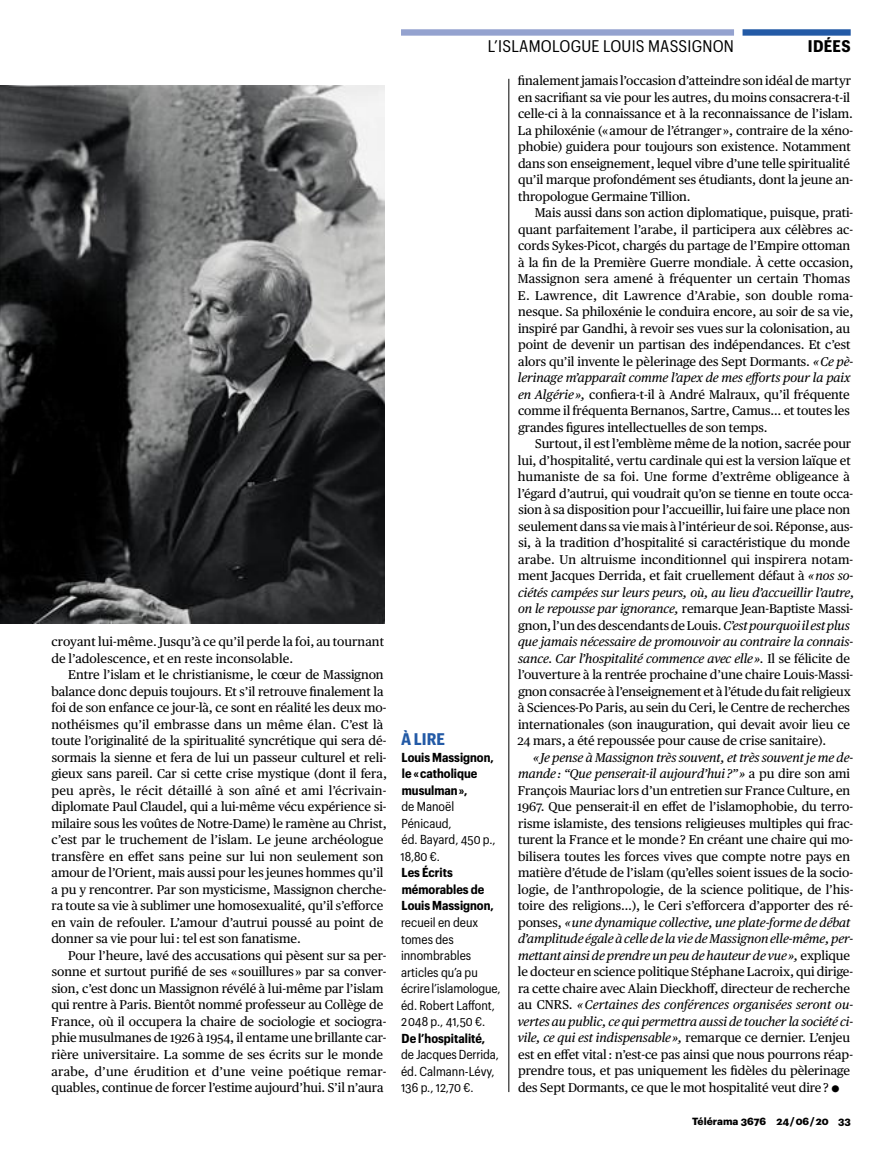
<style>
.page{position:relative;width:889px;height:1157px;background:#fff}
.page>*{position:absolute;margin:0;border:0;box-sizing:border-box;transform-origin:0 0}
.t1{font:16.5px "Graphik Compact";letter-spacing:.015em;color:#000}
.t2{font:700 16.5px "Graphik Compact";color:#000}
.t3{font:700 16.5px "Graphik Compact";color:#235aa6}
.t4{font:12.75px/16.5px "Publico Text";letter-spacing:-.005em;color:#000}
.t5{font:12.75px/16.5px "Graphik Compact";color:#000}
.t6{font:700 12.75px/16.5px "Graphik Compact";color:#000}
.t7{font:700 10.2px "Graphik OSF";color:#000}
.t8{font:700 10.2px "Graphik";color:#000}
.s1{font-style:italic}
.s2{font-family:"Telerama Pictos 2012 A";font-size:9px}
</style>
<div class="page">
<img style="left:0;top:85px;width:384px;height:538px">
<div style="left:401px;top:29px;width:333px;height:7px;background:#94a2cf"></div>
<div style="left:742px;top:29px;width:108px;height:7px;background:#235aa6"></div>
<hr style="left:508px;top:79px;width:1px;height:1013px;background:#000">
<p class="t4" style="left:51px;top:633px;width:334px">croyant lui-même. Jusqu’à ce qu’il perde la foi, au tournant de l’adolescence, et en reste inconsolable.</p>
<p class="t4" style="left:51px;top:666px;width:337px;text-indent:17px">Entre l’islam et le christianisme, le cœur de Massignon balance donc depuis toujours. Et s’il retrouve finalement la foi de son enfance ce jour-là, ce sont en réalité les deux mo&shy;nothéismes qu’il embrasse dans un même élan. C’est là toute l’originalité de la spiritualité syncrétique qui sera dé&shy;sormais la sienne et fera de lui un passeur culturel et reli&shy;gieux sans pareil. Car si cette crise mystique (dont il fera, peu après, le récit détaillé à son aîné et ami l’écrivain&shy;diplomate Paul Claudel, qui a lui-même vécu expérience si&shy;milaire sous les voûtes de Notre-Dame) le ramène au Christ, c’est par le truchement de l’islam. Le jeune archéologue transfère en effet sans peine sur lui non seulement son amour de l’Orient, mais aussi pour les jeunes hommes qu’il a pu y rencontrer. Par son mysticisme, Massignon cherche&shy;ra toute sa vie à sublimer une homosexualité, qu’il s’efforce en vain de refouler. L’amour d’autrui poussé au point de donner sa vie pour lui : tel est son fanatisme.</p>
<p class="t4" style="left:51px;top:946px;width:337px;text-indent:17px">Pour l’heure, lavé des accusations qui pèsent sur sa per&shy;sonne et surtout purifié de ses « souillures » par sa conver&shy;sion, c’est donc un Massignon révélé à lui-même par l’islam qui rentre à Paris. Bientôt nommé professeur au Collège de France, où il occupera la chaire de sociologie et sociogra&shy;phie musulmanes de 1926 à 1954, il entame une brillante car&shy;rière universitaire. La somme de ses écrits sur le monde arabe, d’une érudition et d’une veine poétique remar&shy;quables, continue de forcer l’estime aujourd’hui. S’il n’aura</p>
<p class="t1" style="left:488px;top:34px;width:248px">l’islamologue louis massignon</p>
<p class="t2" style="left:808px;top:34px;width:44px">idées</p>
<p class="t3" style="left:401px;top:727px;width:46px">À lire</p>
<p class="t6" style="left:402px;top:748px;width:94px">louis Massignon, le « catholique musulman »,</p>
<p class="t5" style="left:400px;top:797px;width:97px">de manoël<br>Pénicaud,<br>éd. Bayard, 450 p.,<br>18,80 €.</p>
<p class="t6" style="left:401px;top:863px;width:94px">les écrits mémorables de louis Massignon,</p>
<p class="t5" style="left:401px;top:913px;width:101px">recueil en deux tomes des innombrables articles qu’a pu écrire l’islamologue, éd. Robert laffont,<br>2 048 p., 41,50 €.</p>
<p class="t6" style="left:401px;top:1028px;width:85px">de l’hospitalité,</p>
<p class="t5" style="left:401px;top:1045px;width:99px">de Jacques Derrida, éd. Calmann-lévy,<br>136 p., 12,70 €.</p>
<p class="t4" style="left:518px;top:72px;width:337px">finalement jamais l’occasion d’atteindre son idéal de martyr en sacrifiant sa vie pour les autres, du moins consacrera-t-il celle-ci à la connaissance et à la reconnaissance de l’islam.<br>La philoxénie (« amour de l’étranger », contraire de la xéno&shy;phobie) guidera pour toujours son existence. Notamment dans son enseignement, lequel vibre d’une telle spiritualité qu’il marque profondément ses étudiants, dont la jeune an&shy;thropologue Germaine Tillion.</p>
<p class="t4" style="left:518px;top:204px;width:337px;text-indent:17px">Mais aussi dans son action diplomatique, puisque, prati&shy;quant parfaitement l’arabe, il participera aux célèbres ac&shy;cords Sykes-Picot, chargés du partage de l’Empire ottoman à la fin de la Première Guerre mondiale. À cette occasion, Massignon sera amené à fréquenter un certain Thomas E. Lawrence, dit Lawrence d’Arabie, son double roma&shy;nesque. Sa philoxénie le conduira encore, au soir de sa vie, inspiré par Gandhi, à revoir ses vues sur la colonisation, au point de devenir un partisan des indépendances. Et c’est alors qu’il invente le pèlerinage des Sept Dormants. <span class="s1">« Ce pè&shy;lerinage m’apparaît comme l’apex de mes efforts pour la paix en Algérie »,</span> confiera-t-il à André Malraux, qu’il fréquente comme il fréquenta Bernanos, Sartre, Camus… et toutes les grandes figures intellectuelles de son temps.</p>
<p class="t4" style="left:517px;top:435px;width:338px;text-indent:18px">Surtout, il est l’emblème même de la notion, sacrée pour lui, d’hospitalité, vertu cardinale qui est la version laïque et humaniste de sa foi. Une forme d’extrême obligeance à l’égard d’autrui, qui voudrait qu’on se tienne en toute occa&shy;sion à sa disposition pour l’accueillir, lui faire une place non seulement dans sa vie mais à l’intérieur de soi. Réponse, aus&shy;si, à la tradition d’hospitalité si caractéristique du monde arabe. Un altruisme inconditionnel qui inspirera notam&shy;ment Jacques Derrida, et fait cruellement défaut à <span class="s1">« nos so&shy;ciétés campées sur leurs peurs, où, au lieu d’accueillir l’autre, on le repousse par ignorance,</span> remarque Jean-Baptiste Massi&shy;gnon, l’un des descendants de Louis. <span class="s1">C’est pourquoi il est plus que jamais nécessaire de promouvoir au contraire la connais&shy;sance. Car l’hospitalité commence avec elle ».</span> Il se félicite de l’ouverture à la rentrée prochaine d’une chaire Louis-Massi&shy;gnon consacrée à l’enseignement et à l’étude du fait religieux à Sciences-Po Paris, au sein du Ceri, le Centre de recherches internationales (son inauguration, qui devait avoir lieu ce 24 mars, a été repoussée pour cause de crise sanitaire).</p>
<p class="t4" style="left:517px;top:748px;width:337px;text-indent:16px"><span class="s1">« Je pense à Massignon très souvent, et très souvent je me de&shy;mande : “Que penserait-il aujourd’hui ?” »</span> a pu dire son ami François Mauriac lors d’un entretien sur France Culture, en 1967. Que penserait-il en effet de l’islamophobie, du terro&shy;risme islamiste, des tensions religieuses multiples qui frac&shy;turent la France et le monde ? En créant une chaire qui mo&shy;bilisera toutes les forces vives que compte notre pays en matière d’étude de l’islam (qu’elles soient issues de la socio&shy;logie, de l’anthropologie, de la science politique, de l’his&shy;toire des religions…), le Ceri s’efforcera d’apporter des ré&shy;ponses, <span class="s1">« une dynamique collective, une plate-forme de débat d’amplitude égale à celle de la vie de Massignon elle-même, per&shy;mettant ainsi de prendre un peu de hauteur de vue »,</span> explique le docteur en science politique Stéphane Lacroix, qui dirige&shy;ra cette chaire avec Alain Dieckhoff, directeur de recherche au CNRS. <span class="s1">« Certaines des conférences organisées seront ou&shy;vertes au public, ce qui permettra aussi de toucher la société ci&shy;vile, ce qui est indispensable »,</span> remarque ce dernier. L’enjeu est en effet vital : n’est-ce pas ainsi que nous pourrons réap&shy;prendre tous, et pas uniquement les fidèles du pèlerinage des Sept Dormants, ce que le mot hospitalité veut dire ? <span class="s2">•</span></p>
<p class="t7" style="left:692px;top:1113px;width:138px">Télérama 3676 24/06/20</p>
<p class="t8" style="left:838px;top:1113px;width:14px">33</p>
</div>
